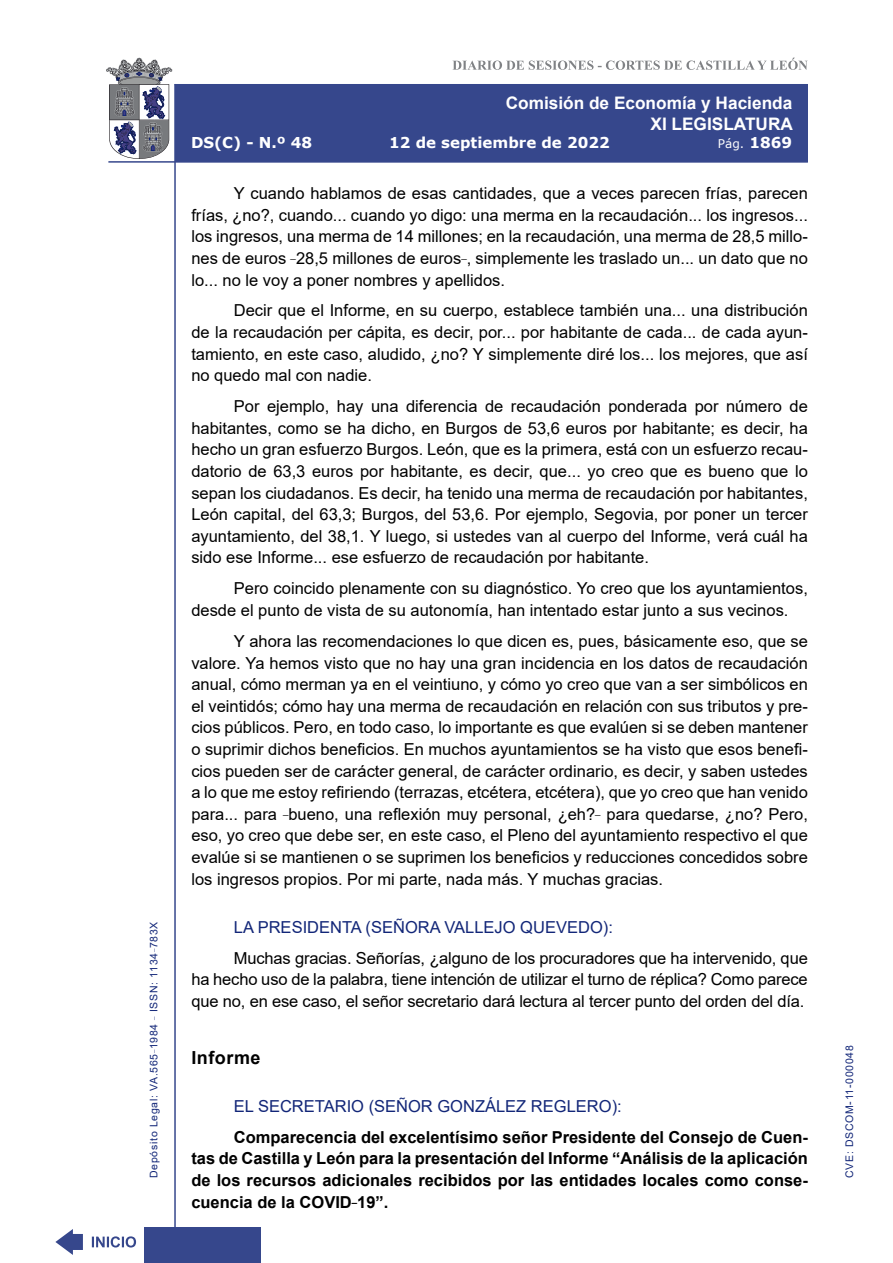
<style>
.page{position:relative;width:893px;height:1263px;background:#fff}
.page>*{position:absolute;margin:0;border:0;box-sizing:border-box;transform-origin:0 0}
.MarcadorPrimerNivel{font:700 18px "Arial";letter-spacing:.03em;color:#000}
.t1{font:700 17.25px/20.7px "Arial";color:#fff;text-align:right}
.t2{font:16.5px/21.6px "Arial";color:#000;text-align:justify}
.t3{font:700 16.5px/21.6px "Arial";color:#000;text-align:justify}
.Orador{font:16.5px "Arial";color:#122678}
.t4{font:700 15px "Verdana";color:#fff}
.t5{font:12px "Verdana";color:#fff}
.t6{font:10.5px "Arial";letter-spacing:.065em;color:#122678}
.s1{font-weight:700;font-size:15px}
</style>
<div class="page">
<svg style="left:452px;top:58px;width:356px;height:12px"></svg>
<hr style="left:174px;top:84px;width:2px;height:1179px;background:#36478c">
<div style="left:144px;top:1227px;width:117px;height:36px;background:#36478c"></div>
<div style="left:175px;top:84px;width:633px;height:78px;background:#36478c"></div>
<hr style="left:108px;top:161px;width:700px;height:2px;background:#36478c">
<svg style="left:92px;top:1236px;width:44px;height:11px"></svg>
<svg style="left:55px;top:1229px;width:28px;height:26px"></svg>
<svg style="left:106px;top:58px;width:66px;height:101px"></svg>
<p class="t6" style="left:146px;top:1178px;width:258px;rotate:-90deg">Depósito Legal: VA.565<sup>_</sup>1984 <sup>_</sup> ISSN: 1134<sup>_</sup>783X</p>
<p class="t1" style="left:506px;top:93px;width:289px">Comisión de Economía y Hacienda<br>XI LEGISLATURA</p>
<p class="t4" style="left:191px;top:132px;width:123px">DS(C) - N.º 48</p>
<p class="t4" style="left:389px;top:132px;width:222px">12 de septiembre de 2022</p>
<p class="t5" style="left:718px;top:135px;width:76px">Pág. <span class="s1">1869</span></p>
<p class="t2" style="left:191px;top:182px;width:618px;text-indent:43px">Y cuando hablamos de esas cantidades, que a veces parecen frías, parecen frías, ¿no?, cuando... cuando yo digo: una merma en la recaudación... los ingresos... los ingresos, una merma de 14 millones; en la recaudación, una merma de 28,5 millo&shy;nes de euros <sup>_</sup>28,5 millones de euros<sup>_</sup>, simplemente les traslado un... un dato que no lo... no le voy a poner nombres y apellidos.</p>
<p class="t2" style="left:191px;top:300px;width:618px;text-indent:43px">Decir que el Informe, en su cuerpo, establece también una... una distribución de la recaudación per cápita, es decir, por... por habitante de cada... de cada ayun&shy;tamiento, en este caso, aludido, ¿no? Y simplemente diré los... los mejores, que así no quedo mal con nadie.</p>
<p class="t2" style="left:191px;top:396px;width:618px;text-indent:43px">Por ejemplo, hay una diferencia de recaudación ponderada por número de habitantes, como se ha dicho, en Burgos de 53,6 euros por habitante; es decir, ha hecho un gran esfuerzo Burgos. León, que es la primera, está con un esfuerzo recau&shy;datorio de 63,3 euros por habitante, es decir, que... yo creo que es bueno que lo sepan los ciudadanos. Es decir, ha tenido una merma de recaudación por habitantes, León capital, del 63,3; Burgos, del 53,6. Por ejemplo, Segovia, por poner un tercer ayuntamiento, del 38,1. Y luego, si ustedes van al cuerpo del Informe, verá cuál ha sido ese Informe... ese esfuerzo de recaudación por habitante.</p>
<p class="t2" style="left:191px;top:578px;width:618px;text-indent:43px">Pero coincido plenamente con su diagnóstico. Yo creo que los ayuntamientos, desde el punto de vista de su autonomía, han intentado estar junto a sus vecinos.</p>
<p class="t2" style="left:191px;top:630px;width:618px;text-indent:43px">Y ahora las recomendaciones lo que dicen es, pues, básicamente eso, que se valore. Ya hemos visto que no hay una gran incidencia en los datos de recaudación anual, cómo merman ya en el veintiuno, y cómo yo creo que van a ser simbólicos en el veintidós; cómo hay una merma de recaudación en relación con sus tributos y pre&shy;cios públicos. Pero, en todo caso, lo importante es que evalúen si se deben mantener o suprimir dichos beneficios. En muchos ayuntamientos se ha visto que esos benefi&shy;cios pueden ser de carácter general, de carácter ordinario, es decir, y saben ustedes a lo que me estoy refiriendo (terrazas, etcétera, etcétera), que yo creo que han venido para... para <sup>_</sup>bueno, una reflexión muy personal, ¿eh?<sup>_</sup> para quedarse, ¿no? Pero, eso, yo creo que debe ser, en este caso, el Pleno del ayuntamiento respectivo el que evalúe si se mantienen o se suprimen los beneficios y reducciones concedidos sobre los ingresos propios. Por mi parte, nada más. Y muchas gracias.</p>
<p class="Orador" style="left:234px;top:915px;width:381px">LA PRESIDENTA (SEÑORA VALLEJO QUEVEDO):</p>
<p class="t2" style="left:191px;top:947px;width:618px;text-indent:43px">Muchas gracias. Señorías, ¿alguno de los procuradores que ha intervenido, que ha hecho uso de la palabra, tiene intención de utilizar el turno de réplica? Como parece que no, en ese caso, el señor secretario dará lectura al tercer punto del orden del día.</p>
<p class="MarcadorPrimerNivel" style="left:191px;top:1045px;width:71px">Informe</p>
<p class="Orador" style="left:234px;top:1095px;width:389px">EL SECRETARIO (SEÑOR GONZÁLEZ REGLERO):</p>
<p class="t3" style="left:191px;top:1126px;width:618px;text-indent:43px">Comparecencia del excelentísimo señor Presidente del Consejo de Cuen&shy;tas de Castilla y León para la presentación del Informe “Análisis de la aplicación de los recursos adicionales recibidos por las entidades locales como conse&shy;cuencia de la COVID<sup>_</sup>19”.</p>
<p class="t6" style="left:842px;top:1178px;width:134px;rotate:-90deg">CVE: DSCOM-11-000048</p>
</div>
